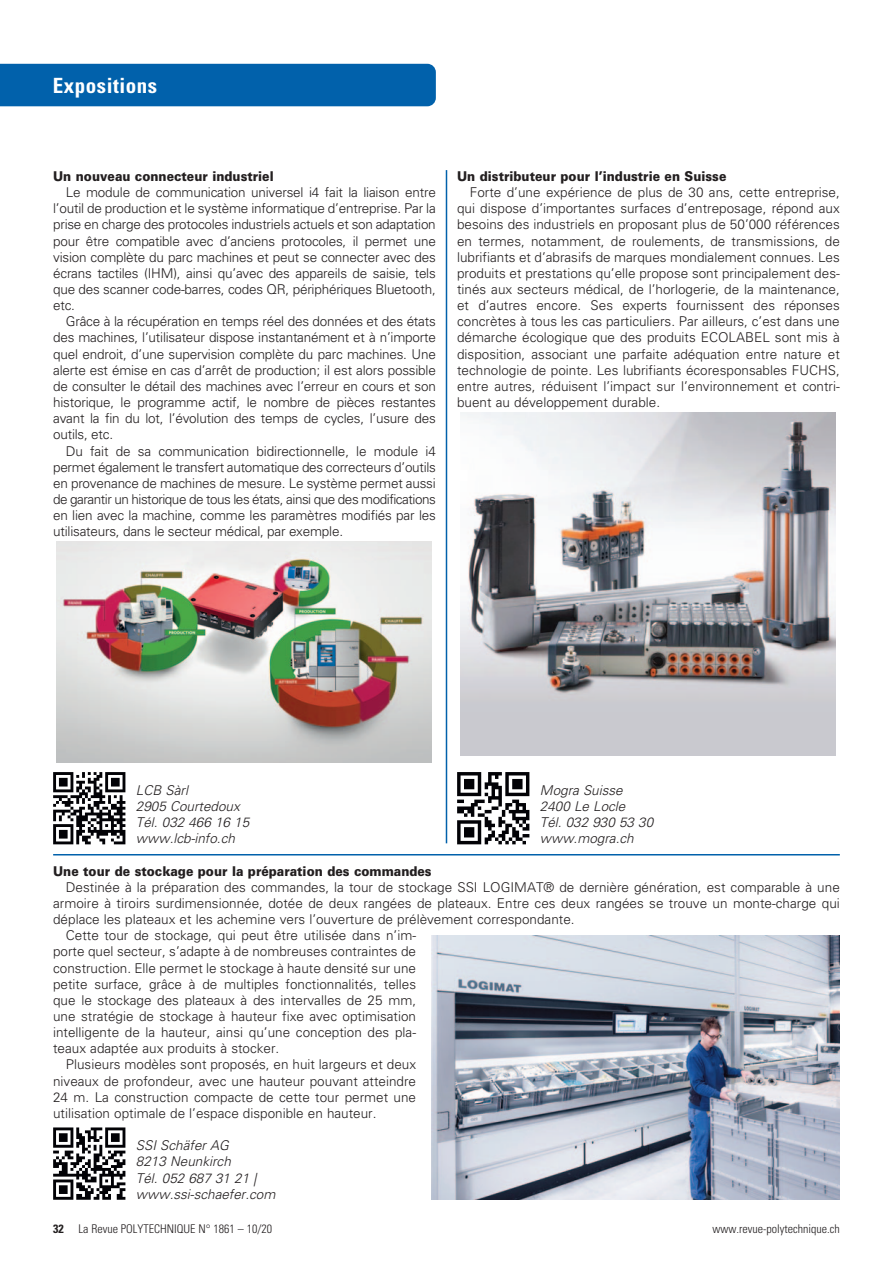
<style>
.page{position:relative;width:893px;height:1263px;background:#fff}
.page>*{position:absolute;margin:0;border:0;box-sizing:border-box;transform-origin:0 0}
.t1{font:700 condensed 21px "Univers";letter-spacing:.025em;color:#fff}
.t2{font:300 13.5px/16.2px "Univers";color:#231f20;text-align:justify}
.t3{font:italic 300 13.5px/16.2px "Univers";color:#231f20}
.t4{font:900 13.5px "Univers";color:#231f20;scale:.9 1}
.t5{font:300 condensed 12px "Univers";color:#231f20}
.s1{font-weight:700}
</style>
<div class="page">
<div style="left:0;top:64px;width:436px;height:42px;background:#0161ab"></div>
<img style="left:57px;top:542px;width:374px;height:220px">
<svg style="left:53px;top:772px;width:72px;height:72px"></svg>
<img style="left:461px;top:412px;width:374px;height:344px">
<svg style="left:457px;top:772px;width:72px;height:72px"></svg>
<svg style="left:53px;top:1127px;width:72px;height:73px"></svg>
<img style="left:431px;top:936px;width:409px;height:264px">
<hr style="left:53px;top:854px;width:787px;height:1px;background:#0161ab">
<hr style="left:446px;top:170px;width:1px;height:673px;background:#0161ab">
<h1 class="t1" style="left:53px;top:78px;width:106px">Expositions</h1>
<p class="t4" style="left:53px;top:171px;width:247px">Un nouveau connecteur industriel</p>
<p class="t2" style="left:53px;top:185px;width:384px;text-indent:13px">Le module de communication universel i4 fait la liaison entre l’outil de production et le système informatique d’entreprise. Par la prise en charge des protocoles industriels actuels et son adaptation pour être compatible avec d’anciens protocoles, il permet une vision complète du parc machines et peut se connecter avec des écrans tactiles (IHM), ainsi qu’avec des appareils de saisie, tels que des scanner code-barres, codes QR, périphériques Bluetooth, etc.</p>
<p class="t2" style="left:53px;top:315px;width:384px;text-indent:13px">Grâce à la récupération en temps réel des données et des états des machines, l’utilisateur dispose instantanément et à n’importe quel endroit, d’une supervision complète du parc machines. Une alerte est émise en cas d’arrêt de production; il est alors possible de consulter le détail des machines avec l’erreur en cours et son historique, le programme actif, le nombre de pièces restantes avant la fin du lot, l’évolution des temps de cycles, l’usure des outils, etc.</p>
<p class="t2" style="left:53px;top:444px;width:384px;text-indent:13px">Du fait de sa communication bidirectionnelle, le module i4 permet également le transfert automatique des correcteurs d’outils en provenance de machines de mesure. Le système permet aussi de garantir un historique de tous les états, ainsi que des modifications en lien avec la machine, comme les paramètres modifiés par les utilisateurs, dans le secteur médical, par exemple.</p>
<p class="t4" style="left:457px;top:171px;width:301px">Un distributeur pour l’industrie en Suisse</p>
<p class="t2" style="left:457px;top:185px;width:384px;text-indent:13px">Forte d’une expérience de plus de 30 ans, cette entreprise, qui dispose d’importantes surfaces d’entreposage, répond aux besoins des industriels en proposant plus de 50’000 références en termes, notamment, de roulements, de transmissions, de lubrifiants et d’abrasifs de marques mondialement connues. Les produits et prestations qu’elle propose sont principalement des&shy;tinés aux secteurs médical, de l’horlogerie, de la maintenance, et d’autres encore. Ses experts fournissent des réponses concrètes à tous les cas particuliers. Par ailleurs, c’est dans une démarche écologique que des produits ECOLABEL sont mis à disposition, associant une parfaite adéquation entre nature et technologie de pointe. Les lubrifiants écoresponsables FUCHS, entre autres, réduisent l’impact sur l’environnement et contri&shy;buent au développement durable.</p>
<p class="t3" style="left:136px;top:783px;width:115px">LCB Sàrl<br>2905 Courtedoux<br>Tél. 032 466 16 15 www.lcb-info.ch</p>
<p class="t3" style="left:540px;top:783px;width:115px">Mogra Suisse<br>2400 Le Locle<br>Tél. 032 930 53 30 www.mogra.ch</p>
<p class="t4" style="left:53px;top:866px;width:422px">Une tour de stockage pour la préparation des commandes</p>
<p class="t2" style="left:66px;top:880px;width:775px">Destinée à la préparation des commandes, la tour de stockage SSI LOGIMAT® de dernière génération, est comparable à une</p>
<p class="t2" style="left:53px;top:896px;width:788px">armoire à tiroirs surdimensionnée, dotée de deux rangées de plateaux. Entre ces deux rangées se trouve un monte-charge qui</p>
<p class="t2" style="left:53px;top:912px;width:523px">déplace les plateaux et les achemine vers l’ouverture de prélèvement correspondante.</p>
<p class="t2" style="left:66px;top:928px;width:352px">Cette tour de stockage, qui peut être utilisée dans n’im-</p>
<p class="t2" style="left:53px;top:945px;width:364px">porte quel secteur, s’adapte à de nombreuses contraintes de</p>
<p class="t2" style="left:53px;top:961px;width:364px">construction. Elle permet le stockage à haute densité sur une</p>
<p class="t2" style="left:53px;top:977px;width:364px">petite surface, grâce à de multiples fonctionnalités, telles</p>
<p class="t2" style="left:53px;top:993px;width:364px">que le stockage des plateaux à des intervalles de 25 mm,</p>
<p class="t2" style="left:53px;top:1009px;width:364px">une stratégie de stockage à hauteur fixe avec optimisation</p>
<p class="t2" style="left:53px;top:1025px;width:364px">intelligente de la hauteur, ainsi qu’une conception des pla-</p>
<p class="t2" style="left:53px;top:1042px;width:228px">teaux adaptée aux produits à stocker.</p>
<p class="t2" style="left:66px;top:1058px;width:352px">Plusieurs modèles sont proposés, en huit largeurs et deux</p>
<p class="t2" style="left:53px;top:1074px;width:364px">niveaux de profondeur, avec une hauteur pouvant atteindre</p>
<p class="t2" style="left:53px;top:1090px;width:364px">24 m. La construction compacte de cette tour permet une</p>
<p class="t2" style="left:53px;top:1106px;width:325px">utilisation optimale de l’espace disponible en hauteur.</p>
<p class="t3" style="left:136px;top:1138px;width:141px">SSI Schäfer AG<br>8213 Neunkirch<br>Tél. 052 687 31 21 | www.ssi-schaefer.com</p>
<p class="t5" style="left:53px;top:1225px;width:220px"><span class="s1">32</span> La Revue POLYTECHNIQUE N° 1861 – 10/20</p>
<p class="t5" style="left:712px;top:1225px;width:129px">www.revue-polytechnique.ch</p>
</div>
